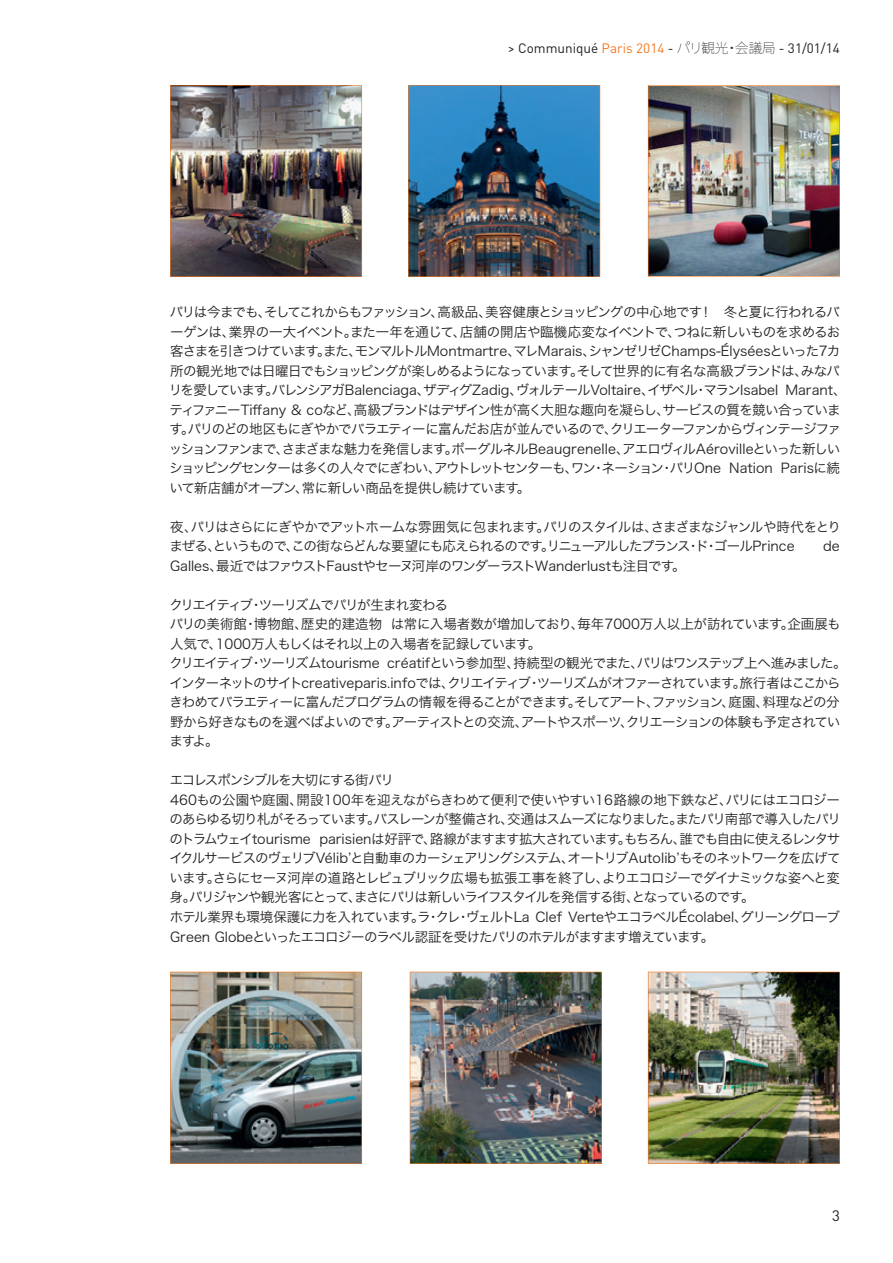
<style>
.page{position:relative;width:893px;height:1263px;background:#fff}
.page>*{position:absolute;margin:0;border:0;box-sizing:border-box;transform-origin:0 0}
.t1{font:15px "DIN Pro";color:#231f20}
.t2{font:13.5px/19.5px "Hira Kaku Pro W3";letter-spacing:-.065em;color:#231f20}
.t3{font:13.5px "Hira Kaku Pro W3";letter-spacing:-.045em;color:#231f20}
.t4{font:13.5px "DIN Pro";color:#231f20}
.s1{color:#f47921}
.s2{font-family:"Koz Go Pr 6 N";font-weight:200}
</style>
<div class="page">
<img style="left:170px;top:972px;width:192px;height:192px">
<img style="left:410px;top:972px;width:192px;height:192px">
<img style="left:648px;top:972px;width:192px;height:192px">
<img style="left:170px;top:85px;width:192px;height:192px">
<img style="left:408px;top:85px;width:192px;height:192px">
<img style="left:648px;top:85px;width:192px;height:192px">
<p class="t4" style="left:508px;top:37px;width:334px">&gt; Communiqué <span class="s1">Paris 2014</span> - <span class="s2">パリ観光・会議局</span> - 31/01/14</p>
<p class="t2" style="left:169px;top:302px;width:679px">パリは今までも、そしてこれからもファッション、高級品、美容健康とショッピングの中心地です！　冬と夏に行われるバーゲンは、業界の一大イベント。また一年を通じて、店舗の開店や臨機応変なイベントで、つねに新しいものを求めるお客さまを引きつけています。また、モンマルトルMontmartre、マレMarais、シャンゼリゼChamps-Élyséesといった7カ所の観光地では日曜日でもショッピングが楽しめるようになっています。そして世界的に有名な高級ブランドは、みなパリを愛しています。バレンシアガBalenciaga、ザディグZadig、ヴォルテールVoltaire、イザベル・マランIsabel Marant、ティファニーTiffany &amp; coなど、高級ブランドはデザイン性が高く大胆な趣向を凝らし、サービスの質を競い合っています。パリのどの地区もにぎやかでバラエティーに富んだお店が並んでいるので、クリエーターファンからヴィンテージファッションファンまで、さまざまな魅力を発信します。ボーグルネルBeaugrenelle、アエロヴィルAérovilleといった新しいショッピングセンターは多くの人々でにぎわい、アウトレットセンターも、ワン・ネーション・パリOne Nation Parisに続いて新店舗がオープン、常に新しい商品を提供し続けています。</p>
<p class="t2" style="left:169px;top:516px;width:673px">夜、パリはさらににぎやかでアットホームな雰囲気に包まれます。パリのスタイルは、さまざまなジャンルや時代をとりまぜる、というもので、この街ならどんな要望にも応えられるのです。リニューアルしたプランス・ド・ゴールPrince</p>
<p class="t2" style="left:823px;top:536px;width:18px">de</p>
<p class="t3" style="left:170px;top:554px;width:517px">Galles、最近ではファウストFaustやセーヌ河岸のワンダーラストWanderlustも注目です。</p>
<p class="t2" style="left:169px;top:594px;width:679px">クリエイティブ・ツーリズムでパリが生まれ変わる<br>パリの美術館・博物館、歴史的建造物 は常に入場者数が増加しており、毎年7000万人以上が訪れています。企画展も人気で、1000万人もしくはそれ以上の入場者を記録しています。<br>クリエイティブ・ツーリズムtourisme créatifという参加型、持続型の観光でまた、パリはワンステップ上へ進みました。インターネットのサイトcreativeparis.infoでは、クリエイティブ・ツーリズムがオファーされています。旅行者はここからきわめてバラエティーに富んだプログラムの情報を得ることができます。そしてアート、ファッション、庭園、料理などの分野から好きなものを選べばよいのです。アーティストとの交流、アートやスポーツ、クリエーションの体験も予定されていますよ。</p>
<p class="t2" style="left:170px;top:770px;width:673px">エコレスポンシブルを大切にする街パリ<br>460もの公園や庭園、開設100年を迎えながらきわめて便利で使いやすい16路線の地下鉄など、パリにはエコロジーのあらゆる切り札がそろっています。バスレーンが整備され、交通はスムーズになりました。またパリ南部で導入したパリのトラムウェイtourisme parisienは好評で、路線がますます拡大されています。もちろん、誰でも自由に使えるレンタサイクルサービスのヴェリブVélib’と自動車のカーシェアリングシステム、オートリブAutolib’もそのネットワークを広げています。さらにセーヌ河岸の道路とレピュブリック広場も拡張工事を終了し、よりエコロジーでダイナミックな姿へと変身。パリジャンや観光客にとって、まさにパリは新しいライフスタイルを発信する街、となっているのです。<br>ホテル業界も環境保護に力を入れています。ラ・クレ・ヴェルトLa Clef VerteやエコラベルÉcolabel、グリーングローブGreen Globeといったエコロジーのラベル認証を受けたパリのホテルがますます増えています。</p>
<p class="t1" style="left:832px;top:1204px;width:9px">3</p>
</div>
